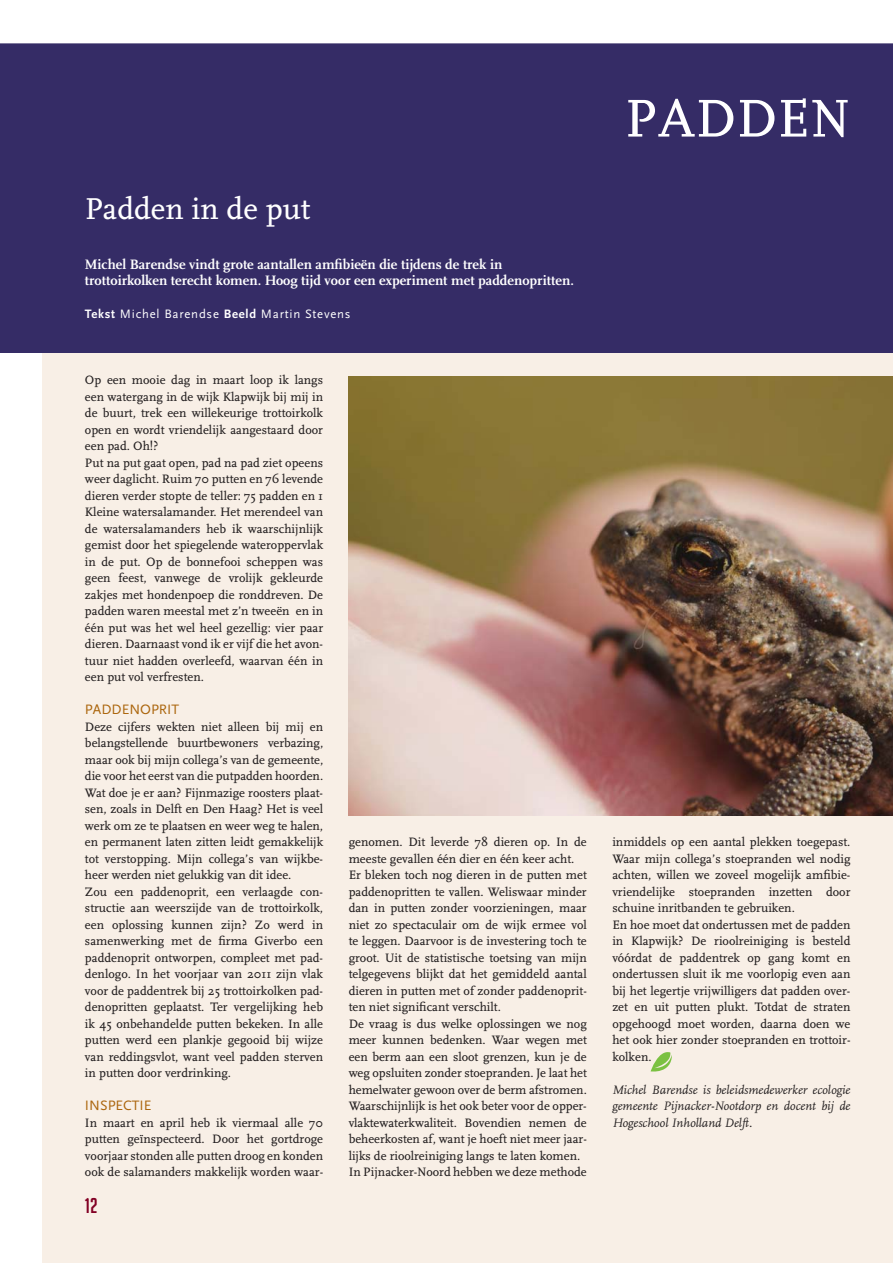
<style>
.page{position:relative;width:893px;height:1263px;background:#fff}
.page>*{position:absolute;margin:0;border:0;box-sizing:border-box;transform-origin:0 0}
.t1{font:55.5px "AD Scala Romein";color:#fff}
.t2{font:31.5px "AD Scala Romein";color:#fff}
.t3{font:21px "Big Noodle Titling";color:#820024}
.t4{font:700 14.25px/16.5px "AD Scala";color:#fff}
.t5{font:14.25px "AD Scala Sans Romein";color:#ab650c}
.t6{font:12.75px/16.5px "AD Scala Romein";color:#231f20}
.t7{font:italic 12.75px/16.5px "AD Scala";color:#231f20;text-align:justify}
.t8{font:12.75px "AD Scala Sans Romein";letter-spacing:.06em;color:#fff}
.s1{font-family:"AD Scala Sans";font-weight:700}
</style>
<div class="page">
<div style="left:0;top:43px;width:892px;height:310px;background:#352c66"></div>
<div style="left:42px;top:353px;width:850px;height:910px;background:#f8efe6"></div>
<img style="left:349px;top:376px;width:543px;height:439px">
<svg style="left:650px;top:1052px;width:22px;height:20px"></svg>
<h2 class="t2" style="left:85px;top:195px;width:227px">Padden in de put</h2>
<p class="t4" style="left:85px;top:257px;width:490px">Michel Barendse vindt grote aantallen amfibieën die tijdens de trek in trottoirkolken terecht komen. Hoog tijd voor een experiment met paddenopritten.</p>
<p class="t8" style="left:85px;top:306px;width:267px"><span class="s1">Tekst</span> Michel Barendse <span class="s1">Beeld</span> Martin Stevens</p>
<h1 class="t1" style="left:624px;top:93px;width:227px">PADDEN</h1>
<p class="t6" style="left:85px;top:372px;width:240px">Op een mooie dag in maart loop ik langs een watergang in de wijk Klapwijk bij mij in de buurt, trek een willekeurige trottoirkolk open en wordt vriendelijk aangestaard door een pad. Oh!?<br>Put na put gaat open, pad na pad ziet opeens weer daglicht. Ruim 70 putten en 76 levende dieren verder stopte de teller: 75 padden en 1<br>Kleine watersalamander. Het merendeel van de watersalamanders heb ik waarschijnlijk gemist door het spiegelende wateroppervlak in de put. Op de bonnefooi scheppen was geen feest, vanwege de vrolijk gekleurde zakjes met hondenpoep die ronddreven. De padden waren meestal met z’n tweeën en in één put was het wel heel gezellig: vier paar dieren. Daarnaast vond ik er vijf die het avon&shy;tuur niet hadden overleefd, waarvan één in een put vol verfresten.</p>
<p class="t5" style="left:85px;top:701px;width:96px">PADDENOPRIT</p>
<p class="t6" style="left:85px;top:719px;width:240px">Deze cijfers wekten niet alleen bij mij en belangstellende buurtbewoners verbazing, maar ook bij mijn collega’s van de gemeente, die voor het eerst van die putpadden hoorden.<br>Wat doe je er aan? Fijnmazige roosters plaat&shy;sen, zoals in Delft en Den Haag? Het is veel werk om ze te plaatsen en weer weg te halen, en permanent laten zitten leidt gemakkelijk tot verstopping. Mijn collega’s van wijkbe&shy;heer werden niet gelukkig van dit idee.<br>Zou een paddenoprit, een verlaagde con&shy;structie aan weerszijde van de trottoirkolk, een oplossing kunnen zijn? Zo werd in samenwerking met de firma Giverbo een paddenoprit ontworpen, compleet met pad&shy;denlogo. In het voorjaar van 2011 zijn vlak voor de paddentrek bij 25 trottoirkolken pad&shy;denopritten geplaatst. Ter vergelijking heb ik 45 onbehandelde putten bekeken. In alle putten werd een plankje gegooid bij wijze van reddingsvlot, want veel padden sterven in putten door verdrinking.</p>
<p class="t5" style="left:85px;top:1097px;width:68px">INSPECTIE</p>
<p class="t6" style="left:85px;top:1115px;width:240px;text-align:justify">In maart en april heb ik viermaal alle 70 putten geïnspecteerd. Door het gortdroge voorjaar stonden alle putten droog en konden ook de salamanders makkelijk worden waar-</p>
<h3 class="t3" style="left:85px;top:1195px;width:14px">12</h3>
<p class="t6" style="left:349px;top:834px;width:240px">genomen. Dit leverde 78 dieren op. In de meeste gevallen één dier en één keer acht.<br>Er bleken toch nog dieren in de putten met paddenopritten te vallen. Weliswaar minder dan in putten zonder voorzieningen, maar niet zo spectaculair om de wijk ermee vol te leggen. Daarvoor is de investering toch te groot. Uit de statistische toetsing van mijn telgegevens blijkt dat het gemiddeld aantal dieren in putten met of zonder paddenoprit&shy;ten niet significant verschilt.<br>De vraag is dus welke oplossingen we nog meer kunnen bedenken. Waar wegen met een berm aan een sloot grenzen, kun je de weg opsluiten zonder stoepranden. Je laat het hemelwater gewoon over de berm afstromen.<br>Waarschijnlijk is het ook beter voor de opper&shy;vlaktewaterkwaliteit. Bovendien nemen de beheerkosten af, want je hoeft niet meer jaar&shy;lijks de rioolreiniging langs te laten komen.<br>In Pijnacker-Noord hebben we deze methode</p>
<p class="t6" style="left:612px;top:834px;width:240px">inmiddels op een aantal plekken toegepast.<br>Waar mijn collega’s stoepranden wel nodig achten, willen we zoveel mogelijk amfibie&shy;vriendelijke stoepranden inzetten door schuine inritbanden te gebruiken.<br>En hoe moet dat ondertussen met de padden in Klapwijk? De rioolreiniging is besteld vóórdat de paddentrek op gang komt en ondertussen sluit ik me voorlopig even aan bij het legertje vrijwilligers dat padden over&shy;zet en uit putten plukt. Totdat de straten opgehoogd moet worden, daarna doen we het ook hier zonder stoepranden en trottoir&shy;kolken.</p>
<p class="t7" style="left:612px;top:1082px;width:240px">Michel Barendse is beleidsmedewerker ecologie gemeente Pijnacker-Nootdorp en docent bij de Hogeschool Inholland Delft.</p>
</div>
